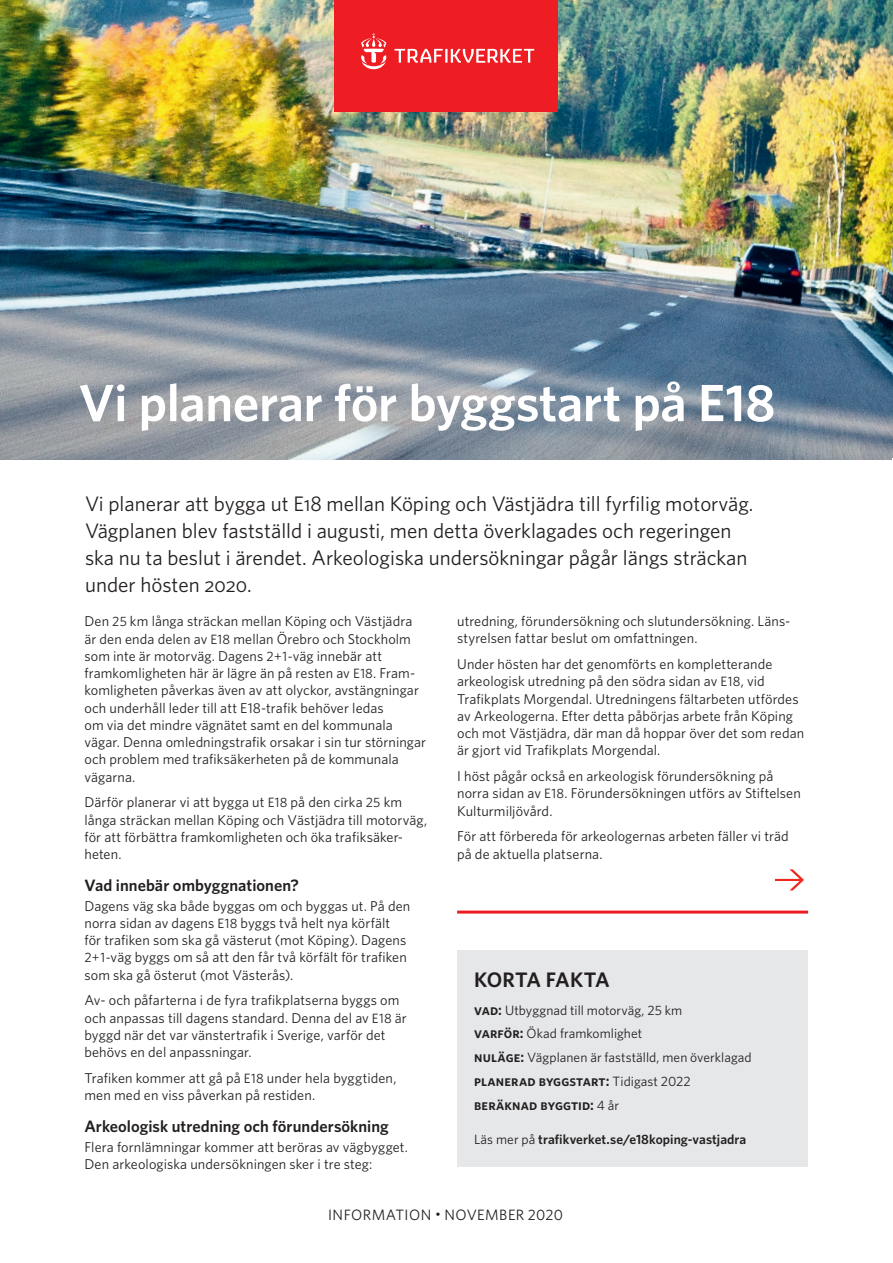
<style>
.page{position:relative;width:893px;height:1263px;background:#fff}
.page>*{position:absolute;margin:0;border:0;box-sizing:border-box;transform-origin:0 0}
.t1{font:600 52.5px "Whitney";letter-spacing:-.005em;color:#fff}
.t2{font:21px/27px "Whitney";color:#231f20}
.t3{font:600 21px "Whitney";letter-spacing:-.01em;color:#231f20}
.t4{font:600 16.5px "Whitney";color:#231f20}
.t5{font:600 15px/23.7px "Whitney";letter-spacing:.01em;color:#231f20}
.t6{font:15px "Whitney";letter-spacing:.025em;color:#231f20}
.t7{font:14.25px/17.2px "Whitney";letter-spacing:.005em;color:#231f20}
.t8{font:13.5px/23.7px "Whitney";letter-spacing:.005em;color:#231f20}
.t9{font:600 13.5px "Whitney";letter-spacing:.005em;color:#231f20}
.s1{font-size:13.5px}
.s2{font-weight:600;font-size:15px}
.s3{font-weight:400;font-size:13.5px}
.s4{font-weight:400}
.s5{font-family:"Mercury Text G2";font-size:12px}
</style>
<div class="page">
<img style="left:0;top:0;width:893px;height:460px">
<div style="left:335px;top:0;width:223px;height:112px;background:#ee1d23"></div>
<svg style="left:394px;top:49px;width:140px;height:14px"></svg>
<svg style="left:361px;top:33px;width:26px;height:36px"></svg>
<hr style="left:457px;top:910px;width:351px;height:3px;background:#ee1d23">
<div style="left:457px;top:950px;width:351px;height:217px;background:#e6e7e9"></div>
<svg style="left:775px;top:869px;width:29px;height:21px"></svg>
<h1 class="t1" style="left:79px;top:368px;width:698px">Vi planerar för byggstart på E18</h1>
<p class="t2" style="left:85px;top:489px;width:670px">Vi planerar att bygga ut E18 mellan Köping och Västjädra till fyrfilig motorväg.<br>Vägplanen blev fastställd i augusti, men detta överklagades och regeringen ska nu ta beslut i ärendet. Arkeologiska undersökningar pågår längs sträckan under hösten 2020.</p>
<p class="t7" style="left:84px;top:612px;width:343px">Den <span class="s1">25</span> km långa sträckan mellan Köping och Västjädra är den enda delen av <span class="s1">E18</span> mellan Örebro och Stockholm som inte är motorväg. Dagens <span class="s1">2+1-</span>väg innebär att framkomligheten här är lägre än på resten av <span class="s1">E18</span>. Fram&shy;komligheten påverkas även av att olyckor, avstängningar och underhåll leder till att E18-trafik behöver ledas<br>om via det mindre vägnätet samt en del kommunala vägar. Denna omledningstrafik orsakar i sin tur störningar och problem med trafiksäkerheten på de kommunala vägarna.</p>
<p class="t7" style="left:84px;top:793px;width:344px">Därför planerar vi att bygga ut <span class="s1">E18</span> på den cirka <span class="s1">25</span> km långa sträckan mellan Köping och Västjädra till motorväg, för att förbättra framkomligheten och öka trafiksäker&shy;heten.</p>
<p class="t4" style="left:84px;top:874px;width:216px">Vad innebär ombyggnationen?</p>
<p class="t7" style="left:84px;top:897px;width:327px">Dagens väg ska både byggas om och byggas ut. På den norra sidan av dagens <span class="s1">E18</span> byggs två helt nya körfält för trafiken som ska gå västerut (mot Köping). Dagens <span class="s1">2+1-</span>väg byggs om så att den får två körfält för trafiken som ska gå österut (mot Västerås).</p>
<p class="t7" style="left:84px;top:991px;width:324px">Av- och påfarterna i de fyra trafikplatserna byggs om och anpassas till dagens standard. Denna del av <span class="s1">E18</span> är byggd när det var vänstertrafik i Sverige, varför det behövs en del anpassningar.</p>
<p class="t7" style="left:84px;top:1069px;width:314px">Trafiken kommer att gå på <span class="s1">E18</span> under hela byggtiden, men med en viss påverkan på restiden.</p>
<p class="t4" style="left:84px;top:1115px;width:306px">Arkeologisk utredning och förundersökning</p>
<p class="t7" style="left:84px;top:1138px;width:325px">Flera fornlämningar kommer att beröras av vägbygget.<br>Den arkeologiska undersökningen sker i tre steg:</p>
<p class="t7" style="left:457px;top:612px;width:335px">utredning, förundersökning och slutundersökning. Läns&shy;styrelsen fattar beslut om omfattningen.</p>
<p class="t7" style="left:457px;top:655px;width:349px">Under hösten har det genomförts en kompletterande arkeologisk utredning på den södra sidan av <span class="s1">E18</span>, vid Trafikplats Morgendal. Utredningens fältarbeten utfördes av Arkeologerna. Efter detta påbörjas arbete från Köping och mot Västjädra, där man då hoppar över det som redan är gjort vid Trafikplats Morgendal.</p>
<p class="t7" style="left:457px;top:767px;width:345px">I höst pågår också en arkeologisk förundersökning på norra sidan av <span class="s1">E18</span>. Förundersökningen utförs av Stiftelsen<br>Kulturmiljövård.</p>
<p class="t7" style="left:457px;top:827px;width:333px">För att förbereda för arkeologernas arbeten fäller vi träd på de aktuella platserna.</p>
<h2 class="t3" style="left:474px;top:965px;width:137px">KORTA FAKTA</h2>
<p class="t8" style="left:474px;top:998px;width:279px"><span class="s2">vad:</span> Utbyggnad till motorväg, 25 km<br><span class="s2">varför:</span> Ökad framkomlighet<br><span class="s2">nuläge:</span> Vägplanen är fastställd, men överklagad</p>
<p class="t5" style="left:474px;top:1068px;width:218px">planerad byggstart: <span class="s3">Tidigast 2022 </span>beräknad byggtid: <span class="s3">4 år</span></p>
<p class="t9" style="left:474px;top:1130px;width:274px"><span class="s4">Läs mer på</span> trafikverket.se/e18koping-vastjadra</p>
<p class="t6" style="left:328px;top:1204px;width:236px">INFORMATION <span class="s5">•</span> NOVEMBER 2020</p>
</div>
